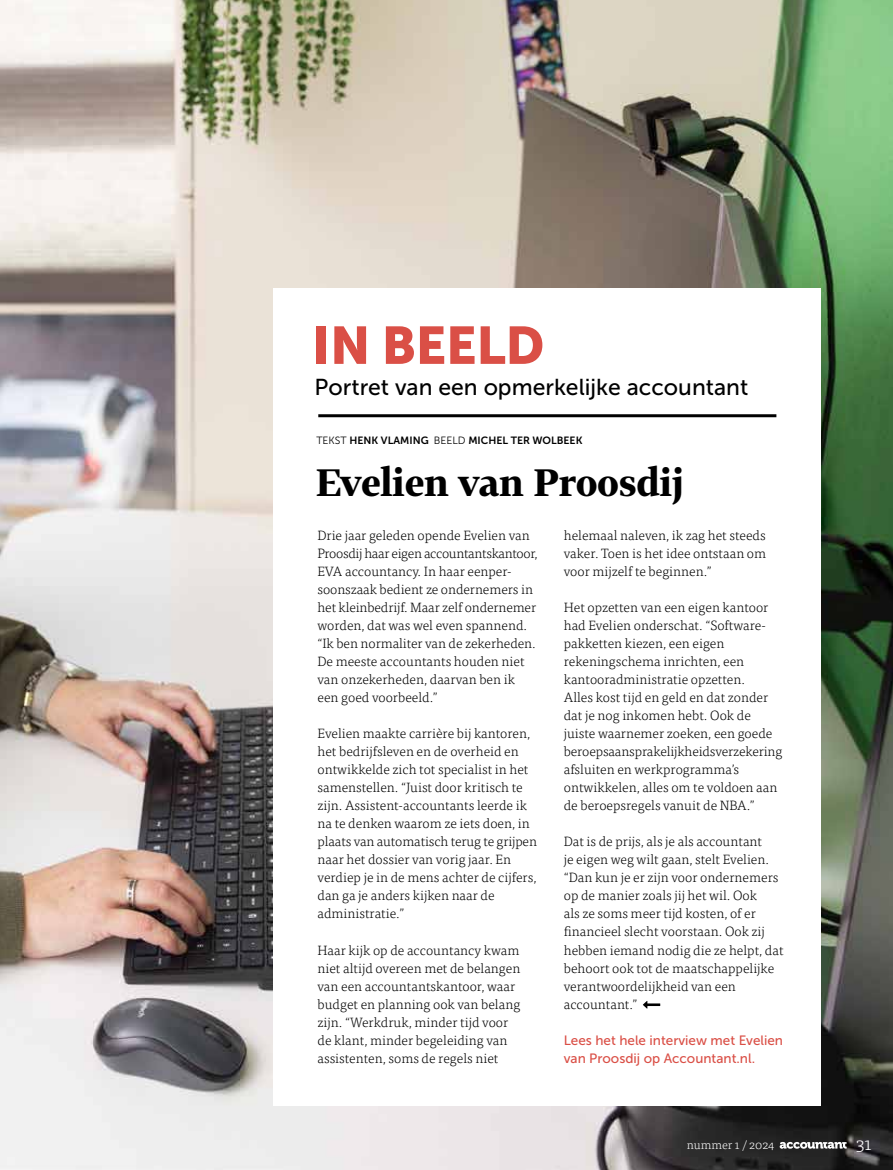
<style>
.page{position:relative;width:893px;height:1170px;background:#fff}
.page>*{position:absolute;margin:0;border:0;box-sizing:border-box;transform-origin:0 0}
.t1{font:52.5px "Museo Sans 900";letter-spacing:-.01em;color:#da4f46}
.t2{font:500 37.5px "Tabac G2";letter-spacing:-.01em;color:#000}
.t3{font:22.95px "Museo Sans 500";color:#000}
.t4{font:300 18px "Tisa Pro";color:#fff}
.t5{font:300 13.5px/18px "Tisa Pro";color:#000}
.t6{font:13.5px/18px "Museo Sans 500";color:#da4f46}
.t7{font:300 12px "Tisa Pro";color:#fff}
.t8{font:10.5px "Museo Sans 700";color:#000}
.s1{font-family:"Museo Sans 300"}
</style>
<div class="page">
<img style="left:0;top:0;width:893px;height:1169px">
<svg style="left:780px;top:1141px;width:67px;height:7px"></svg>
<div style="left:273px;top:288px;width:547px;height:817px;background:#fff"></div>
<hr style="left:318px;top:414px;width:458px;height:3px;background:#000">
<svg style="left:643px;top:1001px;width:17px;height:7px"></svg>
<h1 class="t1" style="left:312px;top:315px;width:233px">IN BEELD</h1>
<h3 class="t3" style="left:315px;top:375px;width:435px">Portret van een opmerkelijke accountant</h3>
<p class="t8" style="left:316px;top:434px;width:267px"><span class="s1">TEKST</span> HENK VLAMING <span class="s1">BEELD</span> MICHEL TER WOLBEEK</p>
<h2 class="t2" style="left:316px;top:456px;width:370px">Evelien van Proosdij</h2>
<p class="t5" style="left:317px;top:526px;width:222px">Drie jaar geleden opende Evelien van Proosdij haar eigen accountantskantoor, EVA accountancy. In haar eenper&shy;soonszaak bedient ze ondernemers in het kleinbedrijf. Maar zelf ondernemer worden, dat was wel even spannend. “Ik ben normaliter van de zekerheden.<br>De meeste accountants houden niet van onzekerheden, daarvan ben ik een goed voorbeeld.”</p>
<p class="t5" style="left:317px;top:724px;width:221px">Evelien maakte carrière bij kantoren, het bedrijfsleven en de overheid en ontwikkelde zich tot specialist in het samenstellen. “Juist door kritisch te zijn. Assistent-accountants leerde ik na te denken waarom ze iets doen, in plaats van automatisch terug te grijpen naar het dossier van vorig jaar. En verdiep je in de mens achter de cijfers, dan ga je anders kijken naar de administratie.”</p>
<p class="t5" style="left:317px;top:940px;width:204px">Haar kijk op de accountancy kwam niet altijd overeen met de belangen van een accountantskantoor, waar budget en planning ook van belang zijn. “Werkdruk, minder tijd voor de klant, minder begeleiding van assistenten, soms de regels niet</p>
<p class="t5" style="left:564px;top:526px;width:204px;text-align:justify">helemaal naleven, ik zag het steeds vaker. Toen is het idee ontstaan om voor mijzelf te beginnen.”</p>
<p class="t5" style="left:564px;top:598px;width:220px">Het opzetten van een eigen kantoor had Evelien onderschat. “Software&shy;pakketten kiezen, een eigen rekeningschema inrichten, een kantooradministratie opzetten.<br>Alles kost tijd en geld en dat zonder dat je nog inkomen hebt. Ook de juiste waarnemer zoeken, een goede beroepsaansprakelijkheidsverzekering afsluiten en werkprogramma’s ontwikkelen, alles om te voldoen aan de beroepsregels vanuit de NBA.”</p>
<p class="t5" style="left:564px;top:832px;width:221px">Dat is de prijs, als je als accountant<br>je eigen weg wilt gaan, stelt Evelien. “Dan kun je er zijn voor ondernemers op de manier zoals jij het wil. Ook<br>als ze soms meer tijd kosten, of er financieel slecht voorstaan. Ook zij hebben iemand nodig die ze helpt, dat behoort ook tot de maatschappelijke verantwoordelijkheid van een accountant.”</p>
<p class="t6" style="left:564px;top:1030px;width:221px">Lees het hele interview met Evelien van Proosdij op Accountant.nl.</p>
<p class="t7" style="left:687px;top:1135px;width:89px">nummer 1 / 2024</p>
<h3 class="t4" style="left:856px;top:1130px;width:17px">31</h3>
</div>
